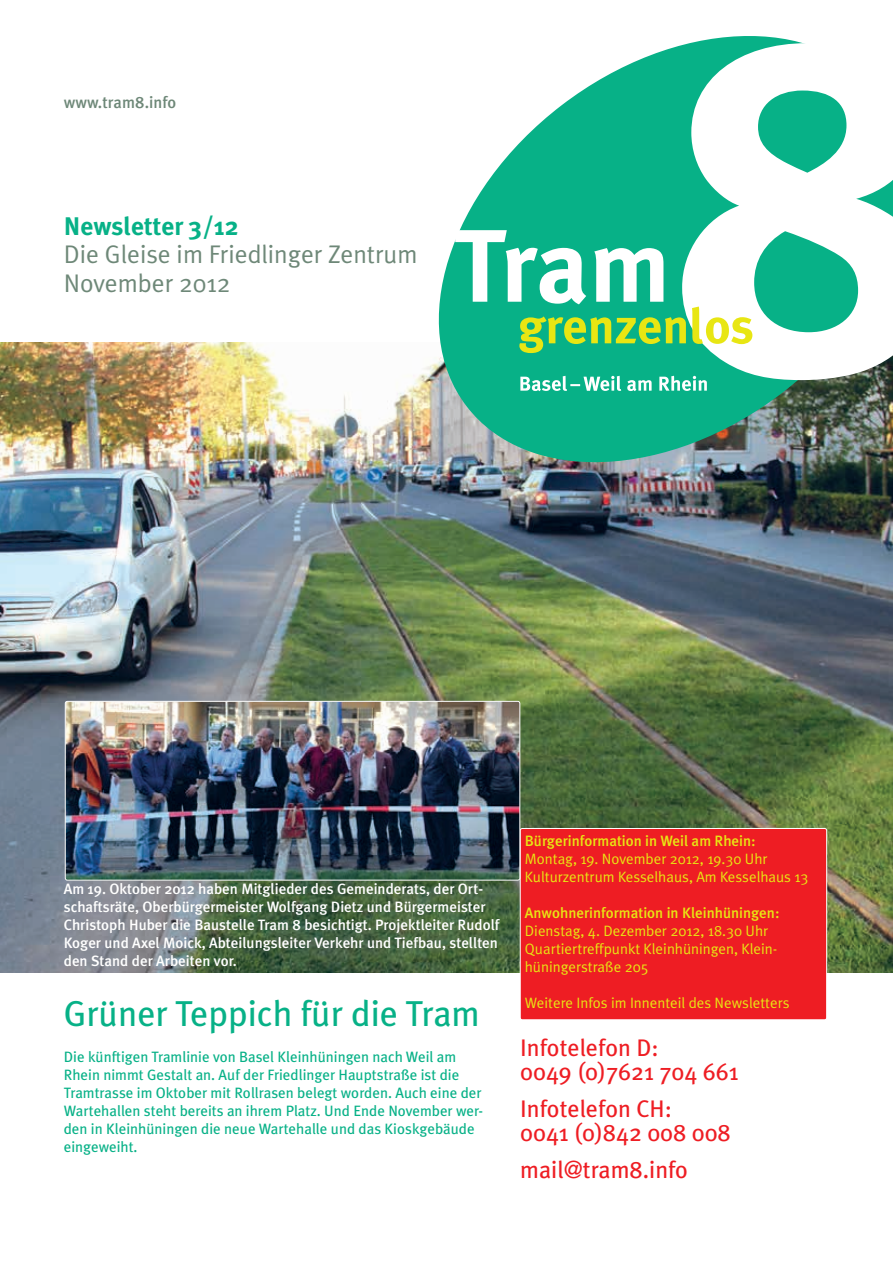
<style>
.page{position:relative;width:893px;height:1263px;background:#fff}
.page>*{position:absolute;margin:0;border:0;box-sizing:border-box;transform-origin:0 0}
.t1{font:36px "Meta Plus";color:#07b187}
.t2{font:25.5px/28.5px "Meta Plus Normal";color:#6e8878}
.t3{font:700 25.5px "Meta Plus";color:#07b187}
.t4{font:24px/24px "Meta Plus";color:#ee1d23}
.t5{font:500 16.5px "Meta Plus";letter-spacing:.005em;color:#6e8878}
.t6{font:15px/18px "Meta Plus";color:#07b187}
.t7{font:500 15px/18px "Meta Plus";color:#fff}
.t8{font:15px/18px "Meta Plus Normal";color:#e8e613}
.t9{font:500 15px "Meta Plus";color:#e8e613}
</style>
<div class="page">
<img style="left:0;top:342px;width:893px;height:630px">
<img style="left:406px;top:36px;width:487px;height:450px">
<svg style="left:682px;top:43px;width:211px;height:337px"></svg>
<svg style="left:455px;top:230px;width:297px;height:123px"></svg>
<svg style="left:520px;top:376px;width:187px;height:15px"></svg>
<div style="left:520px;top:828px;width:307px;height:192px;background:#ee1d23;border-radius:2px"></div>
<div style="left:520px;top:828px;width:307px;height:192px;border:1px solid #fff;border-radius:2px"></div>
<img style="left:65px;top:701px;width:455px;height:179px">
<div style="left:65px;top:701px;width:455px;height:179px;border:1px solid #fff;border-radius:2px"></div>
<p class="t5" style="left:64px;top:93px;width:114px">www.tram8.info</p>
<h2 class="t3" style="left:64px;top:211px;width:176px">Newsletter 3/12</h2>
<h2 class="t2" style="left:64px;top:240px;width:355px">Die Gleise im Friedlinger Zentrum<br>November 2012</h2>
<p class="t7" style="left:64px;top:880px;width:437px">Am 19. Oktober 2012 haben Mitglieder des Gemeinderats, der Ort&shy;schaftsräte, Oberbürgermeister Wolfgang Dietz und Bürgermeister Christoph Huber die Baustelle Tram 8 besichtigt. Projektleiter Rudolf Koger und Axel Moick, Abteilungsleiter Verkehr und Tiefbau, stellten den Stand der Arbeiten vor.</p>
<h1 class="t1" style="left:64px;top:993px;width:418px">Grüner Teppich für die Tram</h1>
<p class="t6" style="left:64px;top:1048px;width:421px">Die künftigen Tramlinie von Basel Kleinhüningen nach Weil am Rhein nimmt Gestalt an. Auf der Friedlinger Hauptstraße ist die Tramtrasse im Oktober mit Rollrasen belegt worden. Auch eine der Wartehallen steht bereits an ihrem Platz. Und Ende November wer&shy;den in Kleinhüningen die neue Wartehalle und das Kioskgebäude eingeweiht.</p>
<p class="t9" style="left:525px;top:832px;width:232px">Bürgerinformation in Weil am Rhein:</p>
<p class="t8" style="left:525px;top:850px;width:285px">Montag, 19. November 2012, 19.30 Uhr<br>Kulturzentrum Kesselhaus, Am Kesselhaus 13</p>
<p class="t9" style="left:525px;top:904px;width:256px">Anwohnerinformation in Kleinhüningen:</p>
<p class="t8" style="left:525px;top:922px;width:252px">Dienstag, 4. Dezember 2012, 18.30 Uhr<br>Quartiertreffpunkt Kleinhüningen, Klein&shy;hüningerstraße 205</p>
<p class="t8" style="left:525px;top:994px;width:266px">Weitere Infos im Innenteil des Newsletters</p>
<h3 class="t4" style="left:520px;top:1036px;width:220px">Infotelefon D:<br>0049 (0)7621 704 661</h3>
<h3 class="t4" style="left:520px;top:1096px;width:212px">Infotelefon CH:<br>0041 (0)842 008 008</h3>
<h3 class="t4" style="left:520px;top:1157px;width:169px">mail@tram8.info</h3>
</div>
